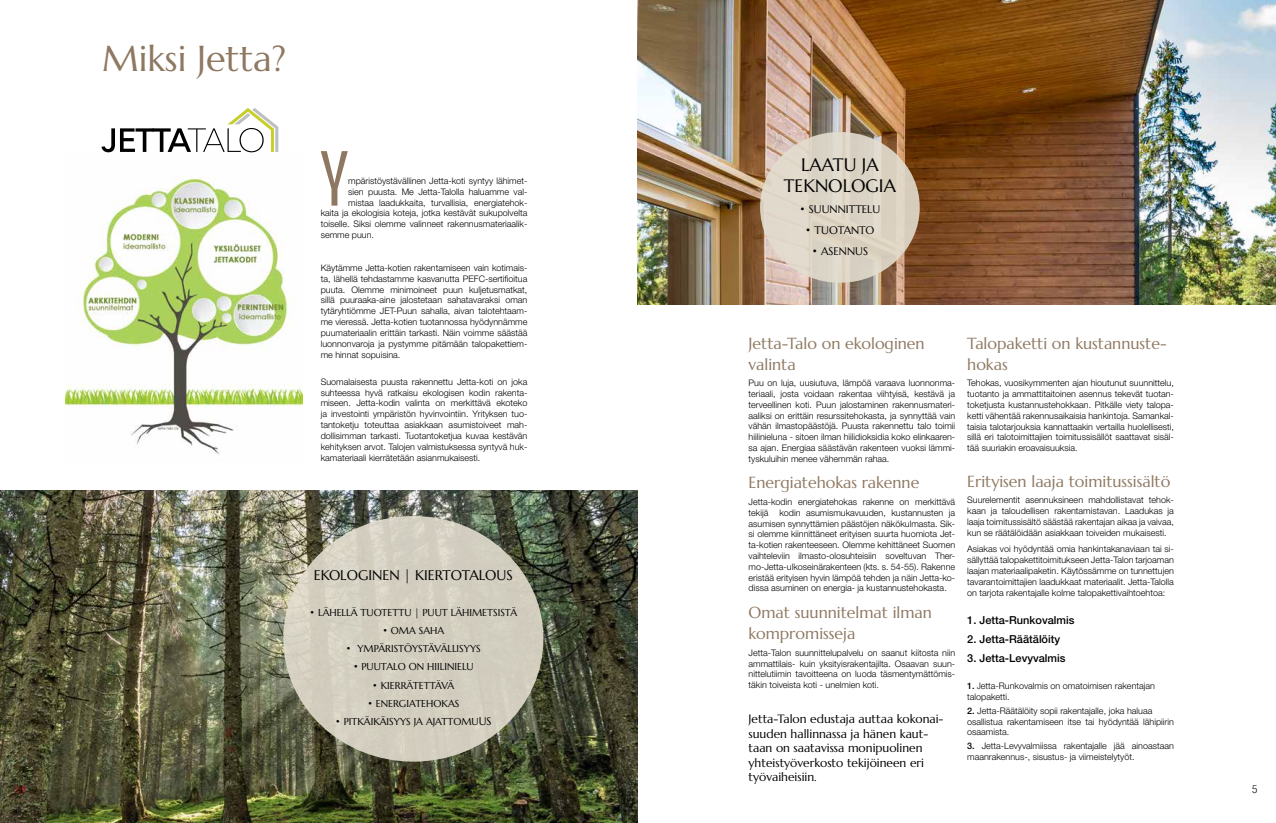
<style>
.page{position:relative;width:1276px;height:823px;background:#fff}
.page>*{position:absolute;margin:0;border:0;box-sizing:border-box;transform-origin:0 0}
.t1{font:300 87.5px "Teko";color:#8e7861}
.t2{font:36px "Marcellus";color:#8e7861}
.t3{font:18px/21px "Marcellus";color:#000;text-align:center}
.t4{font:16px/21px "Marcellus";color:#8e7861}
.t5{font:14px "Marcellus";color:#000}
.t6{font:12px/14.4px "Marcellus";color:#000}
.t7{font:500 11px "Helvetica Neue";color:#000}
.t8{font:11px "Marcellus";color:#000}
.t9{font:300 condensed 11px "Helvetica Neue";color:#000}
.t10{font:10px "Marcellus";color:#000}
.t11{font:300 9px/10.8px "Helvetica Neue";color:#000;text-align:justify}
.s1{font-size:11px}
.s2{font-weight:500}
.s3{font-stretch:condensed}
</style>
<div class="page">
<img style="left:638px;top:0;width:638px;height:304px">
<div style="left:760px;top:132px;width:159px;height:150px;background:#ddd5c7;border-radius:50%"></div>
<img style="left:0;top:490px;width:638px;height:332px">
<svg style="left:101px;top:108px;width:177px;height:44px"></svg>
<img style="left:65px;top:176px;width:238px;height:278px">
<div style="left:283px;top:515px;width:260px;height:246px;background:#d3cebf;border-radius:50%"></div>
<h2 class="t2" style="left:102px;top:42px;width:186px">Miksi Jetta?</h2>
<h1 class="t1" style="left:320px;top:124px;width:29px">Y</h1>
<h3 class="t3" style="left:784px;top:156px;width:114px">LAATU JA<br>TEKNOLOGIA</h3>
<p class="t8" style="left:799px;top:204px;width:82px">• SUUNNITTELU</p>
<p class="t8" style="left:805px;top:225px;width:71px">• TUOTANTO</p>
<p class="t8" style="left:811px;top:246px;width:58px">• ASENNUS</p>
<p class="t11" style="left:348px;top:176px;width:181px">mpäristöystävällinen Jetta-koti syntyy lähimet-</p>
<p class="t11" style="left:348px;top:187px;width:181px">sien puusta. Me Jetta-Talolla haluamme val-</p>
<p class="t11" style="left:348px;top:198px;width:181px">mistaa laadukkaita, turvallisia, energiatehok-</p>
<p class="t11" style="left:321px;top:208px;width:208px">kaita ja ekologisia koteja, jotka kestävät sukupolvelta</p>
<p class="t11" style="left:321px;top:219px;width:208px">toiselle. Siksi olemme valinneet rakennusmateriaalik-</p>
<p class="t11" style="left:321px;top:230px;width:55px">semme puun.</p>
<p class="t11" style="left:321px;top:263px;width:208px">Käytämme Jetta-kotien rakentamiseen vain kotimais&shy;ta, lähellä tehdastamme kasvanutta PEFC-sertifioitua puuta. Olemme minimoineet puun kuljetusmatkat, sillä puuraaka-aine jalostetaan sahatavaraksi oman tytäryhtiömme JET-Puun sahalla, aivan talotehtaam&shy;me vieressä. Jetta-kotien tuotannossa hyödynnämme puumateriaalin erittäin tarkasti. Näin voimme säästää luonnonvaroja ja pystymme pitämään talopakettiem&shy;me hinnat sopuisina.</p>
<p class="t11" style="left:321px;top:377px;width:208px">Suomalaisesta puusta rakennettu Jetta-koti on joka suhteessa hyvä ratkaisu ekologisen kodin rakenta&shy;miseen. Jetta-kodin valinta on merkittävä ekoteko ja investointi ympäristön hyvinvointiin. Yrityksen tuo&shy;tantoketju toteuttaa asiakkaan asumistoiveet mah&shy;dollisimman tarkasti. Tuotantoketjua kuvaa kestävän kehityksen arvot. Talojen valmistuksessa syntyvä huk&shy;kamateriaali kierrätetään asianmukaisesti.</p>
<h3 class="t4" style="left:748px;top:333px;width:178px">Jetta-Talo on ekologinen valinta</h3>
<p class="t11" style="left:748px;top:378px;width:208px">Puu on luja, uusiutuva, lämpöä varaava luonnonma&shy;teriaali, josta voidaan rakentaa viihtyisä, kestävä ja terveellinen koti. Puun jalostaminen rakennusmateri&shy;aaliksi on erittäin resurssitehokasta, ja synnyttää vain vähän ilmastopäästöjä. Puusta rakennettu talo toimii hiilinieluna - sitoen ilman hiilidioksidia koko elinkaaren&shy;sa ajan. Energiaa säästävän rakenteen vuoksi lämmi&shy;tyskuluihin menee vähemmän rahaa.</p>
<h3 class="t4" style="left:748px;top:473px;width:172px">Energiatehokas rakenne</h3>
<p class="t11" style="left:748px;top:497px;width:208px">Jetta-kodin energiatehokas rakenne on merkittävä tekijä kodin asumismukavuuden, kustannusten ja asumisen synnyttämien päästöjen näkökulmasta. Sik&shy;si olemme kiinnittäneet erityisen suurta huomiota Jet&shy;ta-kotien rakenteeseen. Olemme kehittäneet Suomen vaihteleviin ilmasto-olosuhteisiin soveltuvan Ther&shy;mo-Jetta-ulkoseinärakenteen (kts. s. 54-55). Rakenne eristää erityisen hyvin lämpöä tehden ja näin Jetta-ko&shy;dissa asuminen on energia- ja kustannustehokasta.</p>
<h3 class="t4" style="left:748px;top:603px;width:185px">Omat suunnitelmat ilman kompromisseja</h3>
<p class="t11" style="left:748px;top:647px;width:208px">Jetta-Talon suunnittelupalvelu on saanut kiitosta niin ammattilais- kuin yksityisrakentajilta. Osaavan suun&shy;nittelutiimin tavoitteena on luoda täsmentymättömis&shy;täkin toiveista koti - unelmien koti.</p>
<h3 class="t4" style="left:967px;top:334px;width:201px">Talopaketti on kustannuste&shy;hokas</h3>
<p class="t11" style="left:967px;top:378px;width:208px">Tehokas, vuosikymmenten ajan hioutunut suunnittelu, tuotanto ja ammattitaitoinen asennus tekevät tuotan&shy;toketjusta kustannustehokkaan. Pitkälle viety talopa&shy;ketti vähentää rakennusaikaisia hankintoja. Samankal&shy;taisia talotarjouksia kannattaakin vertailla huolellisesti, sillä eri talotoimittajien toimitussisällöt saattavat sisäl&shy;tää suuriakin eroavaisuuksia.</p>
<h3 class="t4" style="left:967px;top:472px;width:205px">Erityisen laaja toimitussisältö</h3>
<p class="t11" style="left:967px;top:495px;width:208px">Suurelementit asennuksineen mahdollistavat tehok&shy;kaan ja taloudellisen rakentamistavan. Laadukas ja laaja toimitussisältö säästää rakentajan aikaa ja vaivaa, kun se räätälöidään asiakkaan toiveiden mukaisesti.</p>
<p class="t11" style="left:967px;top:544px;width:208px">Asiakas voi hyödyntää omia hankintakanaviaan tai si&shy;sällyttää talopakettitoimitukseen Jetta-Talon tarjoaman laajan materiaalipaketin. Käytössämme on tunnettujen tavarantoimittajien laadukkaat materiaalit. Jetta-Talolla on tarjota rakentajalle kolme talopakettivaihtoehtoa:</p>
<h3 class="t5" style="left:314px;top:568px;width:201px">EKOLOGINEN | KIERTOTALOUS</h3>
<p class="t10" style="left:309px;top:608px;width:209px">• LÄHELLÄ TUOTETTU | PUUT LÄHIMETSISTÄ</p>
<p class="t10" style="left:382px;top:626px;width:63px">• OMA SAHA</p>
<p class="t10" style="left:346px;top:644px;width:136px">• YMPÄRISTÖYSTÄVÄLLISYYS</p>
<p class="t10" style="left:353px;top:662px;width:122px">• PUUTALO ON HIILINIELU</p>
<p class="t10" style="left:372px;top:680px;width:84px">• KIERRÄTETTÄVÄ</p>
<p class="t10" style="left:367px;top:698px;width:93px">• ENERGIATEHOKAS</p>
<p class="t10" style="left:335px;top:716px;width:158px">• PITKÄIKÄISYYS JA AJATTOMU<span class="s1">US</span></p>
<h3 class="t6" style="left:748px;top:712px;width:196px">Jetta-Talon edustaja auttaa kokonai&shy;suuden hallinnassa ja hänen kaut&shy;taan on saatavissa monipuolinen yhteistyöverkosto tekijöineen eri työvaiheisiin.</h3>
<p class="t7" style="left:967px;top:615px;width:109px">1. Jetta-Runkovalmis</p>
<p class="t7" style="left:967px;top:634px;width:94px">2. Jetta-Räätälöity</p>
<p class="t7" style="left:967px;top:653px;width:100px">3. Jetta-Levyvalmis</p>
<p class="t11" style="left:967px;top:680px;width:189px"><span class="s2">1.</span> <span class="s3">J</span>etta-Runkovalmis on omatoimisen rakentajan talopaketti.</p>
<p class="t11" style="left:967px;top:705px;width:208px;text-align:left"><span class="s2">2.</span> Jetta-Räätälöity sopii rakentajalle, joka haluaa osallistua rakentamiseen itse tai hyödyntää lähipiirin osaamista.</p>
<p class="t11" style="left:967px;top:741px;width:208px"><span class="s2">3.</span> Jetta-Levyvalmiissa rakentajalle jää ainoastaan maanrakennus-, sisustus- ja viimeistelytyöt.</p>
<p class="t9" style="left:18px;top:781px;width:7px">4</p>
<p class="t9" style="left:1252px;top:781px;width:7px">5</p>
</div>
